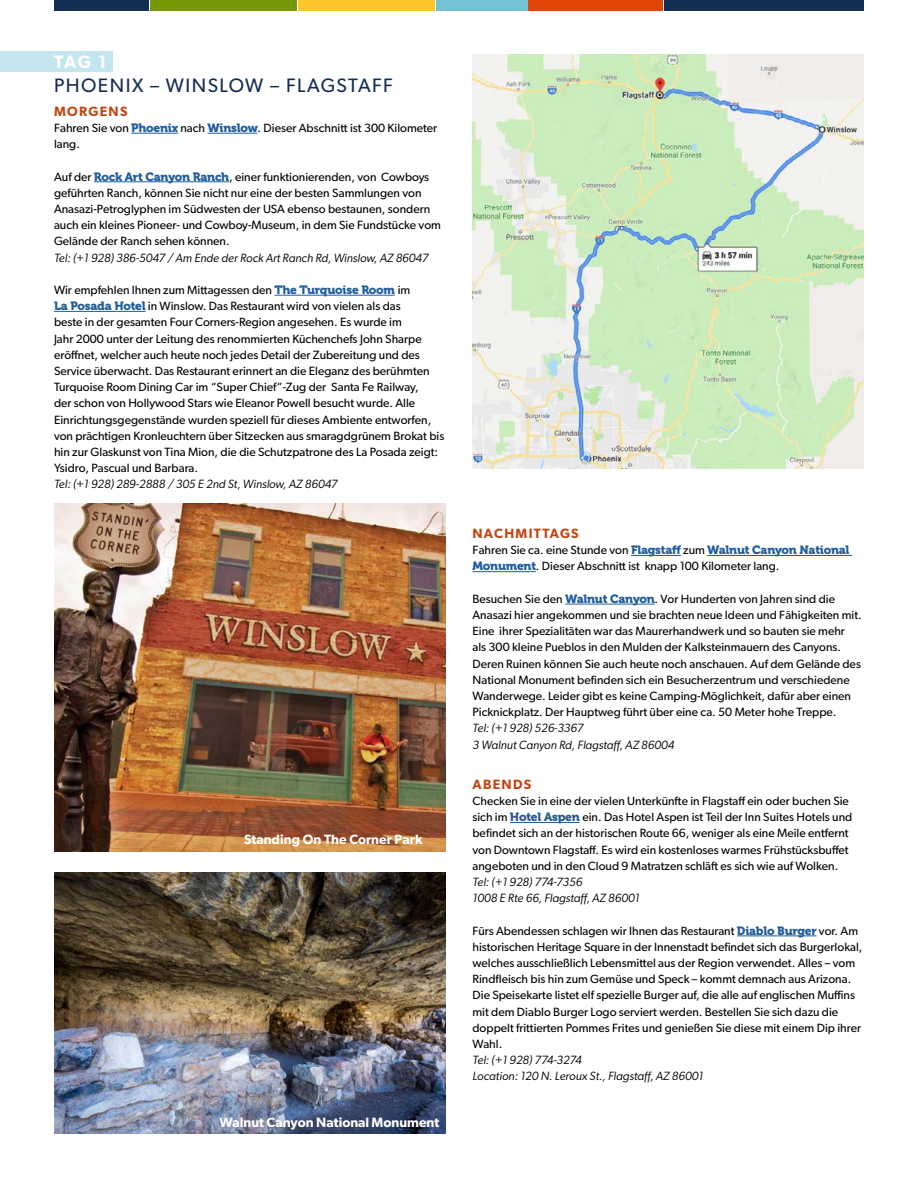
<style>
.page{position:relative;width:918px;height:1188px;background:#fff}
.page>*{position:absolute;margin:0;border:0;box-sizing:border-box;transform-origin:0 0}
.t1{font:19.5px "Gibson";letter-spacing:.075em;color:#142d53}
.t2{font:600 18px "Gibson";color:#fff}
.t3{font:600 13.5px "Gibson";color:#fff}
.t4{font:600 13.5px "Gibson";letter-spacing:.1em;color:#c34511}
.t5{font:12px/16.2px "Gibson";color:#000}
.t6{font:italic 12px/16.2px "Gibson";color:#000}
.t7{font:12px "Museo 900";letter-spacing:-.02em;color:#215e9e}
.s1{font-family:"Museo 900";color:#215e9e}
.s2{font-family:"Gibson";color:#000}
</style>
<div class="page">
<div style="left:0;top:51px;width:113px;height:21px;background:#c3e5ed"></div>
<img style="left:472px;top:54px;width:392px;height:415px">
<img style="left:54px;top:503px;width:392px;height:349px">
<img style="left:54px;top:873px;width:392px;height:261px">
<hr style="left:131px;top:133px;width:47px;height:1px;background:#215e9e">
<hr style="left:207px;top:133px;width:51px;height:1px;background:#215e9e">
<hr style="left:94px;top:181px;width:135px;height:1px;background:#215e9e">
<hr style="left:275px;top:295px;width:120px;height:1px;background:#215e9e">
<hr style="left:54px;top:311px;width:91px;height:1px;background:#215e9e">
<div style="left:55px;top:0;width:94px;height:10px;background:#142d53"></div>
<div style="left:150px;top:0;width:147px;height:10px;background:#769807"></div>
<div style="left:298px;top:0;width:137px;height:10px;background:#ffc52b"></div>
<div style="left:436px;top:0;width:92px;height:10px;background:#74c3d5"></div>
<div style="left:529px;top:0;width:134px;height:10px;background:#df4505"></div>
<div style="left:664px;top:0;width:199px;height:10px;background:#142d53"></div>
<hr style="left:631px;top:555px;width:50px;height:1px;background:#215e9e">
<hr style="left:707px;top:555px;width:145px;height:1px;background:#215e9e">
<hr style="left:472px;top:571px;width:64px;height:1px;background:#215e9e">
<hr style="left:565px;top:604px;width:90px;height:1px;background:#215e9e">
<hr style="left:510px;top:822px;width:70px;height:1px;background:#215e9e">
<hr style="left:737px;top:936px;width:80px;height:1px;background:#215e9e">
<h2 class="t2" style="left:54px;top:51px;width:54px">TAG 1</h2>
<h1 class="t1" style="left:54px;top:73px;width:340px">PHOENIX – WINSLOW – FLAGSTAFF</h1>
<p class="t4" style="left:54px;top:103px;width:75px">MORGENS</p>
<p class="t5" style="left:54px;top:120px;width:385px">Fahren Sie von <span class="s1">Phoenix</span> nach <span class="s1">Winslow</span>. Dieser Abschnitt ist 300 Kilometer lang.</p>
<p class="t5" style="left:54px;top:168px;width:389px">Auf der <span class="s1">Rock Art Canyon Ranch</span>, einer funktionierenden, von Cowboys geführten Ranch, können Sie nicht nur eine der besten Sammlungen von Anasazi-Petroglyphen im Südwesten der USA ebenso bestaunen, sondern auch ein kleines Pioneer- und Cowboy-Museum, in dem Sie Fundstücke vom Gelände der Ranch sehen können.</p>
<p class="t6" style="left:54px;top:249px;width:376px">Tel: (+1 928) 386-5047 / Am Ende der Rock Art Ranch Rd, Winslow, AZ 86047</p>
<p class="t5" style="left:54px;top:282px;width:392px">Wir empfehlen Ihnen zum Mittagessen den <span class="s1">The Turquoise Room</span> im<br><span class="s1">La Posada Hotel</span> in Winslow. Das Restaurant wird von vielen als das<br>beste in der gesamten Four Corners-Region angesehen. Es wurde im<br>Jahr 2000 unter der Leitung des renommierten Küchenchefs John Sharpe eröffnet, welcher auch heute noch jedes Detail der Zubereitung und des Service überwacht. Das Restaurant erinnert an die Eleganz des berühmten Turquoise Room Dining Car im “Super Chief”-Zug der Santa Fe Railway,<br>der schon von Hollywood Stars wie Eleanor Powell besucht wurde. Alle Einrichtungsgegenstände wurden speziell für dieses Ambiente entworfen, von prächtigen Kronleuchtern über Sitzecken aus smaragdgrünem Brokat bis hin zur Glaskunst von Tina Mion, die die Schutzpatrone des La Posada zeigt:<br>Ysidro, Pascual und Barbara.</p>
<p class="t6" style="left:54px;top:476px;width:285px">Tel: (+1 928) 289-2888 / 305 E 2nd St, Winslow, AZ 86047</p>
<p class="t3" style="left:244px;top:831px;width:180px">Standing On The Corner Park</p>
<p class="t3" style="left:220px;top:1114px;width:221px">Walnut Canyon National Monument</p>
<p class="t4" style="left:472px;top:525px;width:108px">NACHMITTAGS</p>
<p class="t7" style="left:472px;top:543px;width:379px"><span class="s2">Fahren Sie ca. eine Stunde von</span> Flagstaff <span class="s2">zum</span> Walnut Canyon National</p>
<p class="t5" style="left:472px;top:558px;width:309px"><span class="s1">Monument</span>. Dieser Abschnitt ist knapp 100 Kilometer lang.</p>
<p class="t5" style="left:472px;top:590px;width:391px">Besuchen Sie den <span class="s1">Walnut Canyon</span>. Vor Hunderten von Jahren sind die Anasazi hier angekommen und sie brachten neue Ideen und Fähigkeiten mit.<br>Eine ihrer Spezialitäten war das Maurerhandwerk und so bauten sie mehr<br>als 300 kleine Pueblos in den Mulden der Kalksteinmauern des Canyons.<br>Deren Ruinen können Sie auch heute noch anschauen. Auf dem Gelände des National Monument befinden sich ein Besucherzentrum und verschiedene Wanderwege. Leider gibt es keine Camping-Möglichkeit, dafür aber einen Picknickplatz. Der Hauptweg führt über eine ca. 50 Meter hohe Treppe.</p>
<p class="t6" style="left:472px;top:720px;width:203px">Tel: (+1 928) 526-3367<br>3 Walnut Canyon Rd, Flagstaff, AZ 86004</p>
<p class="t4" style="left:473px;top:776px;width:60px">ABENDS</p>
<p class="t5" style="left:473px;top:793px;width:381px">Checken Sie in eine der vielen Unterkünfte in Flagstaff ein oder buchen Sie sich im <span class="s1">Hotel Aspen</span> ein. Das Hotel Aspen ist Teil der Inn Suites Hotels und befindet sich an der historischen Route 66, weniger als eine Meile entfernt von Downtown Flagstaff. Es wird ein kostenloses warmes Frühstücksbuffet angeboten und in den Cloud 9 Matratzen schläft es sich wie auf Wolken.</p>
<p class="t6" style="left:473px;top:874px;width:169px">Tel: (+1 928) 774-7356<br>1008 E Rte 66, Flagstaff, AZ 86001</p>
<p class="t5" style="left:473px;top:922px;width:392px">Fürs Abendessen schlagen wir Ihnen das Restaurant <span class="s1">Diablo Burger</span> vor. Am historischen Heritage Square in der Innenstadt befindet sich das Burgerlokal, welches ausschließlich Lebensmittel aus der Region verwendet. Alles – vom Rindfleisch bis hin zum Gemüse und Speck – kommt demnach aus Arizona.<br>Die Speisekarte listet elf spezielle Burger auf, die alle auf englischen Muffins mit dem Diablo Burger Logo serviert werden. Bestellen Sie sich dazu die doppelt frittierten Pommes Frites und genießen Sie diese mit einem Dip ihrer Wahl.</p>
<p class="t6" style="left:473px;top:1052px;width:232px">Tel: (+1 928) 774-3274<br>Location: 120 N. Leroux St., Flagstaff, AZ 86001</p>
</div>
